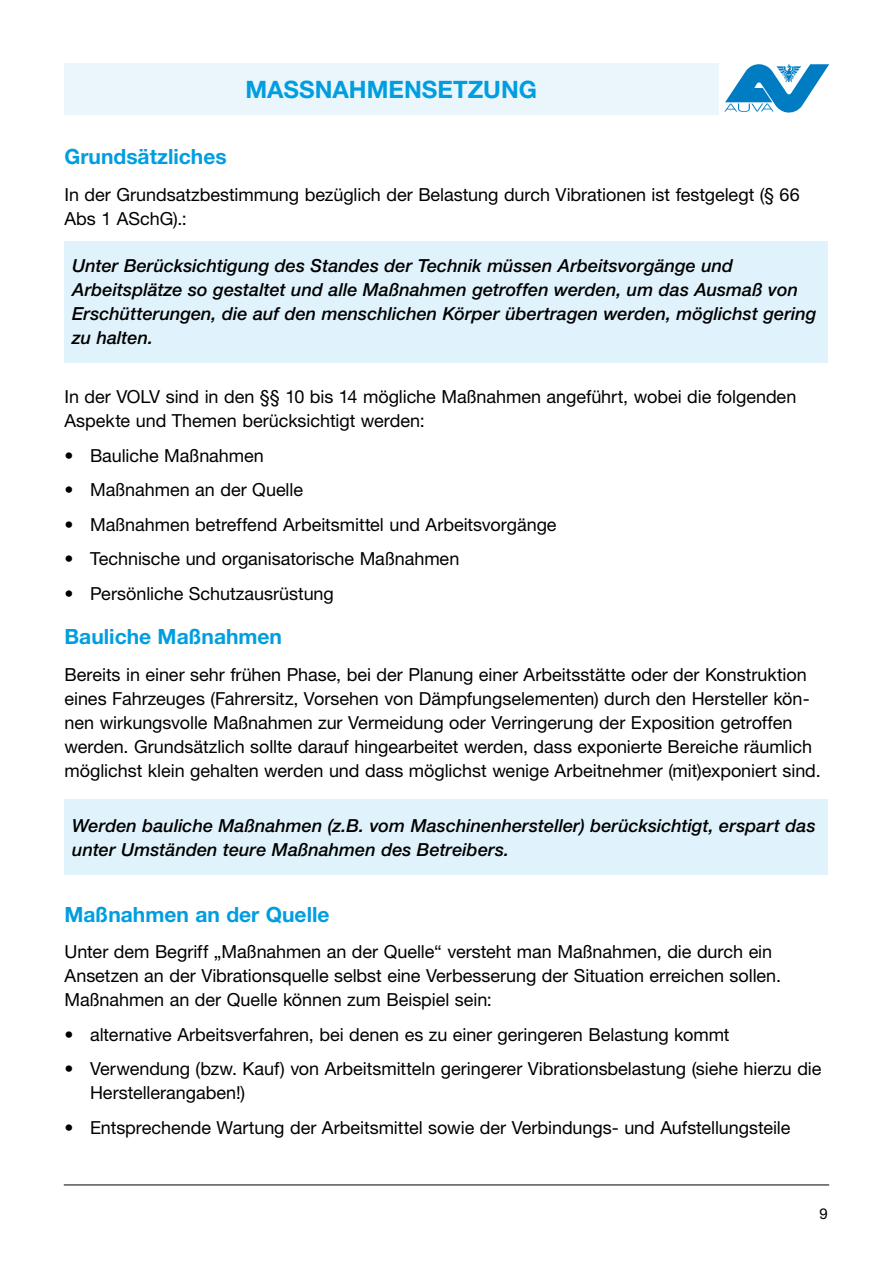
<style>
.page{position:relative;width:893px;height:1263px;background:#fff}
.page>*{position:absolute;margin:0;border:0;box-sizing:border-box;transform-origin:0 0}
.t1{font:700 24px "Helvetica Neue LT Std";color:#009ee0}
.t2{font:700 21px "Helvetica Neue LT Std";color:#009ee0}
.t3{font:18px/24px "Helvetica Neue LT Std";letter-spacing:-.005em;color:#000}
.t4{font:italic 500 18px/24px "Helvetica Neue LT Std";letter-spacing:.005em;color:#000}
.t5{font:15px "Helvetica Neue LT Std";color:#000}
</style>
<div class="page">
<svg style="left:724px;top:64px;width:105px;height:49px"></svg>
<hr style="left:64px;top:1184px;width:765px;height:1px;background:#000">
<div style="left:64px;top:64px;width:655px;height:51px;background:#eaf6fc"></div>
<div style="left:64px;top:799px;width:764px;height:76px;background:#e0f2fb"></div>
<div style="left:64px;top:241px;width:764px;height:122px;background:#e0f2fb"></div>
<h1 class="t1" style="left:245px;top:74px;width:293px">MASSNAHMENSETZUNG</h1>
<p class="t2" style="left:65px;top:143px;width:164px">Grundsätzliches</p>
<p class="t3" style="left:65px;top:182px;width:737px">In der Grundsatzbestimmung bezüglich der Belastung durch Vibrationen ist festgelegt (§ 66<br>Abs 1 ASchG).:</p>
<p class="t4" style="left:72px;top:254px;width:746px">Unter Berücksichtigung des Standes der Technik müssen Arbeitsvorgänge und Arbeitsplätze so gestaltet und alle Maßnahmen getroffen werden, um das Ausmaß von Erschütterungen, die auf den menschlichen Körper übertragen werden, möglichst gering zu halten.</p>
<p class="t3" style="left:65px;top:384px;width:733px">In der VOLV sind in den §§ 10 bis 14 mögliche Maßnahmen angeführt, wobei die folgenden<br>Aspekte und Themen berücksichtigt werden:</p>
<p class="t3" style="left:65px;top:443px;width:201px">• Bauliche Maßnahmen</p>
<p class="t3" style="left:65px;top:477px;width:240px">• Maßnahmen an der Quelle</p>
<p class="t3" style="left:65px;top:512px;width:494px">• Maßnahmen betreffend Arbeitsmittel und Arbeitsvorgänge</p>
<p class="t3" style="left:65px;top:546px;width:396px">• Technische und organisatorische Maßnahmen</p>
<p class="t3" style="left:65px;top:581px;width:271px">• Persönliche Schutzausrüstung</p>
<p class="t2" style="left:65px;top:623px;width:219px">Bauliche Maßnahmen</p>
<p class="t3" style="left:65px;top:662px;width:758px">Bereits in einer sehr frühen Phase, bei der Planung einer Arbeitsstätte oder der Konstruktion eines Fahrzeuges (Fahrersitz, Vorsehen von Dämpfungselementen) durch den Hersteller kön&shy;nen wirkungsvolle Maßnahmen zur Vermeidung oder Verringerung der Exposition getroffen werden. Grundsätzlich sollte darauf hingearbeitet werden, dass exponierte Bereiche räumlich möglichst klein gehalten werden und dass möglichst wenige Arbeitnehmer (mit)exponiert sind.</p>
<p class="t4" style="left:72px;top:813px;width:745px">Werden bauliche Maßnahmen (z.B. vom Maschinenhersteller) berücksichtigt, erspart das unter Umständen teure Maßnahmen des Betreibers.</p>
<p class="t2" style="left:65px;top:901px;width:266px">Maßnahmen an der Quelle</p>
<p class="t3" style="left:65px;top:940px;width:718px">Unter dem Begriff „Maßnahmen an der Quelle“ versteht man Maßnahmen, die durch ein<br>Ansetzen an der Vibrationsquelle selbst eine Verbesserung der Situation erreichen sollen.<br>Maßnahmen an der Quelle können zum Beispiel sein:</p>
<p class="t3" style="left:65px;top:1022px;width:667px">• alternative Arbeitsverfahren, bei denen es zu einer geringeren Belastung kommt</p>
<p class="t3" style="left:90px;top:1057px;width:733px;text-indent:-26px">• Verwendung (bzw. Kauf) von Arbeitsmitteln geringerer Vibrationsbelastung (siehe hierzu die<br>Herstellerangaben!)</p>
<p class="t3" style="left:65px;top:1115px;width:727px">• Entsprechende Wartung der Arbeitsmittel sowie der Verbindungs- und Aufstellungsteile</p>
<p class="t5" style="left:819px;top:1205px;width:10px">9</p>
</div>
